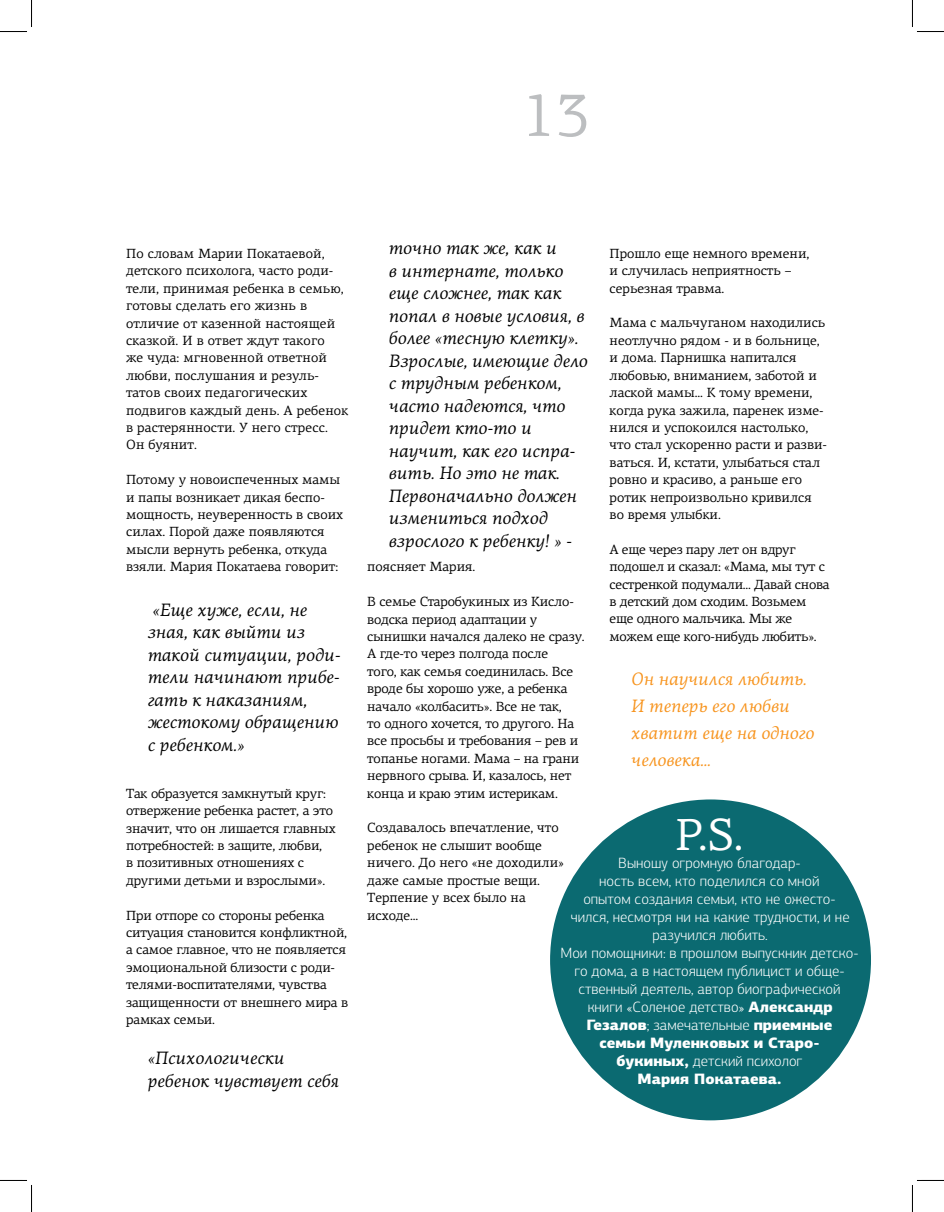
<style>
.page{position:relative;width:944px;height:1212px;background:#fff}
.page>*{position:absolute;margin:0;border:0;box-sizing:border-box;transform-origin:0 0}
.t1{font:60px "PF Centro Serif Pro";color:#bcbec0}
.t2{font:45px "PF Centro Serif Pro";color:#fff}
.t3{font:italic 18px/22.5px "PF Centro Serif Pro";color:#000}
.t4{font:italic 18px/27px "PF Centro Serif Pro";color:#f7941e}
.t5{font:300 15px/18px "PF Centro Sans Pro";color:#fff;text-align:center}
.t6{font:13.35px/17.4px "PF Centro Serif Pro";color:#000}
.t7{font:13.35px/17.4px "PF Centro Serif Pro";letter-spacing:-.02em;color:#000}
.s1{font-weight:900}
</style>
<div class="page">
<div style="left:550px;top:799px;width:320px;height:320px;background:#0b6a71;border-radius:50%"></div>
<svg style="left:0;top:0;width:32px;height:32px"></svg>
<svg style="left:0;top:1179px;width:32px;height:32px"></svg>
<svg style="left:911px;top:0;width:32px;height:32px"></svg>
<svg style="left:911px;top:1179px;width:32px;height:32px"></svg>
<h1 class="t1" style="left:522px;top:80px;width:69px">13</h1>
<p class="t6" style="left:126px;top:244px;width:224px">По словам Марии Покатаевой, детского психолога, часто роди&shy;тели, принимая ребенка в семью, готовы сделать его жизнь в отличие от казенной настоящей сказкой. И в ответ ждут такого<br>же чуда: мгновенной ответной любви, послушания и резуль&shy;татов своих педагогических подвигов каждый день. А ребенок в растерянности. У него стресс.<br>Он буянит.</p>
<p class="t6" style="left:126px;top:471px;width:218px">Потому у новоиспеченных мамы и папы возникает дикая беспо&shy;мощность, неуверенность в своих силах. Порой даже появляются мысли вернуть ребенка, откуда взяли. Мария Покатаева говорит:</p>
<h3 class="t3" style="left:147px;top:598px;width:194px">«Еще хуже, если, не зная, как выйти из такой ситуации, роди&shy;тели начинают прибе&shy;гать к наказаниям, жестокому обращению с ребенком.»</h3>
<p class="t6" style="left:126px;top:784px;width:211px">Так образуется замкнутый круг: отвержение ребенка растет, а это значит, что он лишается главных потребностей: в защите, любви,<br>в позитивных отношениях с другими детьми и взрослыми».</p>
<p class="t6" style="left:126px;top:906px;width:223px">При отпоре со стороны ребенка ситуация становится конфликтной, а самое главное, что не появляется эмоциональной близости с роди&shy;телями-воспитателями, чувства защищенности от внешнего мира в рамках семьи.</p>
<h3 class="t3" style="left:147px;top:1046px;width:193px">«Психологически ребенок чувствует себя</h3>
<p class="t3" style="left:388px;top:236px;width:200px">точно так же, как и<br>в интернате, только еще сложнее, так как попал в новые условия, в более «тесную клетку».<br>Взрослые, имеющие дело с трудным ребенком, часто надеются, что придет кто-то и научит, как его испра&shy;вить. Но это не так.<br>Первоначально должен измениться подход взрослого к ребенку! » -</p>
<p class="t6" style="left:367px;top:558px;width:110px">поясняет Мария.</p>
<p class="t6" style="left:367px;top:592px;width:219px">В семье Старобукиных из Кисло&shy;водска период адаптации у сынишки начался далеко не сразу.<br>А где-то через полгода после<br>того, как семья соединилась. Все вроде бы хорошо уже, а ребенка начало «колбасить». Все не так,<br>то одного хочется, то другого. На все просьбы и требования – рев и топанье ногами. Мама – на грани нервного срыва. И, казалось, нет конца и краю этим истерикам.</p>
<p class="t6" style="left:367px;top:819px;width:198px">Создавалось впечатление, что ребенок не слышит вообще ничего. До него «не доходили» даже самые простые вещи.<br>Терпение у всех было на исходе…</p>
<p class="t6" style="left:609px;top:244px;width:201px">Прошло еще немного времени, и случилась неприятность – серьезная травма.</p>
<p class="t6" style="left:609px;top:314px;width:219px">Мама с мальчуганом находились неотлучно рядом - и в больнице, и дома. Парнишка напитался любовью, вниманием, заботой и лаской мамы… К тому времени, когда рука зажила, паренек изме&shy;нился и успокоился настолько, что стал ускоренно расти и разви&shy;ваться. И, кстати, улыбаться стал ровно и красиво, а раньше его ротик непроизвольно кривился во время улыбки.</p>
<p class="t7" style="left:609px;top:540px;width:221px">А еще через пару лет он вдруг подошел и сказал: «Мама, мы тут с сестренкой подумали… Давай снова в детский дом сходим. Возьмем еще одного мальчика. Мы же можем еще кого-нибудь любить».</p>
<h3 class="t4" style="left:630px;top:665px;width:185px">Он научился любить.<br>И теперь его любви хватит еще на одного человека…</h3>
<h2 class="t2" style="left:675px;top:807px;width:69px">Р.S.</h2>
<p class="t5" style="left:560px;top:853px;width:299px">Выношу огромную благодар-<br>ность всем, кто поделился со мной<br>опытом создания семьи, кто не ожесто-<br>чился, несмотря ни на какие трудности, и не разучился любить.<br>Мои помощники: в прошлом выпускник детско&shy;го дома, а в настоящем публицист и обще&shy;ственный деятель, автор биографической книги «Соленое детство» <span class="s1">Александр<br>Гезалов</span>; замечательные <span class="s1">приемные<br>семьи Муленковых и Старо-<br>букиных,</span> детский психолог<br><span class="s1">Мария Покатаева.</span></p>
</div>
